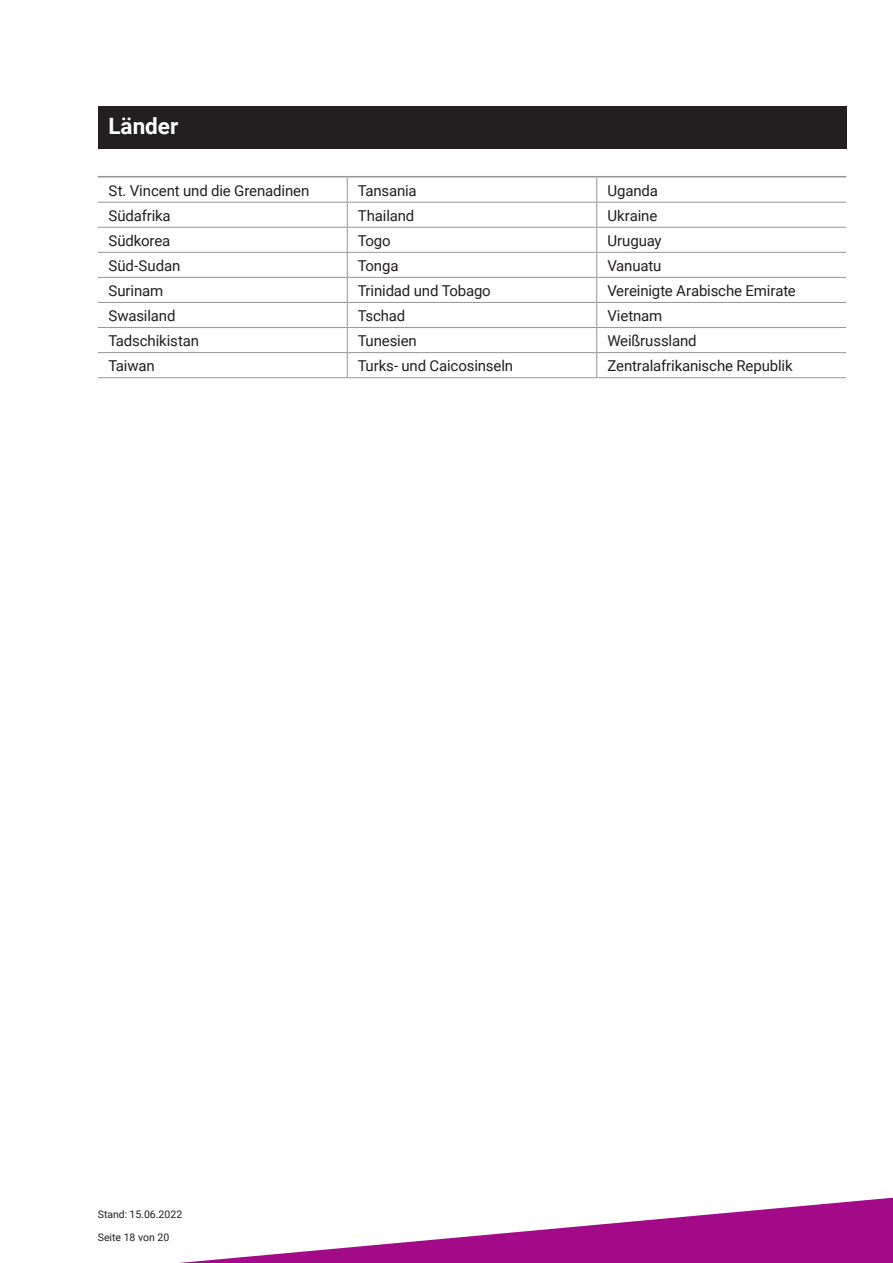
<style>
.page{position:relative;width:893px;height:1263px;background:#fff}
.page>*{position:absolute;margin:0;border:0;box-sizing:border-box;transform-origin:0 0}
.t1{font:700 22.5px "Roboto";color:#fff}
.t2{font:15px "Roboto";letter-spacing:-.01em;color:#231f20}
.t3{font:10.5px "Roboto";color:#231f20}
</style>
<div class="page">
<svg style="left:179px;top:1197px;width:714px;height:66px"></svg>
<div style="left:98px;top:106px;width:748px;height:43px;background:#231f20"></div>
<svg style="left:596px;top:177px;width:1px;height:200px"></svg>
<hr style="left:98px;top:176px;width:249px;height:1px;background:#939598">
<hr style="left:347px;top:176px;width:250px;height:1px;background:#939598">
<hr style="left:597px;top:176px;width:249px;height:1px;background:#939598">
<hr style="left:597px;top:202px;width:249px;height:1px;background:#939598">
<hr style="left:597px;top:227px;width:249px;height:1px;background:#939598">
<hr style="left:597px;top:252px;width:249px;height:1px;background:#939598">
<hr style="left:597px;top:277px;width:249px;height:1px;background:#939598">
<hr style="left:597px;top:302px;width:249px;height:1px;background:#939598">
<hr style="left:597px;top:327px;width:249px;height:1px;background:#939598">
<hr style="left:597px;top:352px;width:249px;height:1px;background:#939598">
<hr style="left:347px;top:377px;width:250px;height:1px;background:#939598">
<hr style="left:597px;top:377px;width:249px;height:1px;background:#939598">
<hr style="left:347px;top:252px;width:250px;height:1px;background:#939598">
<hr style="left:347px;top:277px;width:250px;height:1px;background:#939598">
<hr style="left:347px;top:302px;width:250px;height:1px;background:#939598">
<hr style="left:347px;top:327px;width:250px;height:1px;background:#939598">
<hr style="left:347px;top:352px;width:250px;height:1px;background:#939598">
<hr style="left:98px;top:202px;width:249px;height:1px;background:#939598">
<hr style="left:347px;top:202px;width:250px;height:1px;background:#939598">
<hr style="left:98px;top:227px;width:249px;height:1px;background:#939598">
<hr style="left:347px;top:227px;width:250px;height:1px;background:#939598">
<hr style="left:98px;top:327px;width:249px;height:1px;background:#939598">
<hr style="left:98px;top:352px;width:249px;height:1px;background:#939598">
<hr style="left:98px;top:377px;width:249px;height:1px;background:#939598">
<hr style="left:98px;top:252px;width:249px;height:1px;background:#939598">
<hr style="left:98px;top:277px;width:249px;height:1px;background:#939598">
<hr style="left:98px;top:302px;width:249px;height:1px;background:#939598">
<svg style="left:347px;top:177px;width:1px;height:200px"></svg>
<h1 class="t1" style="left:108px;top:110px;width:71px">Länder</h1>
<p class="t2" style="left:108px;top:180px;width:202px">St. Vincent und die Grenadinen</p>
<p class="t2" style="left:358px;top:180px;width:60px">Tansania</p>
<p class="t2" style="left:607px;top:180px;width:52px">Uganda</p>
<p class="t2" style="left:108px;top:205px;width:64px">Südafrika</p>
<p class="t2" style="left:358px;top:205px;width:58px">Thailand</p>
<p class="t2" style="left:607px;top:205px;width:51px">Ukraine</p>
<p class="t2" style="left:108px;top:230px;width:63px">Südkorea</p>
<p class="t2" style="left:358px;top:230px;width:34px">Togo</p>
<p class="t2" style="left:607px;top:230px;width:56px">Uruguay</p>
<p class="t2" style="left:108px;top:255px;width:73px">Süd-Sudan</p>
<p class="t2" style="left:358px;top:255px;width:42px">Tonga</p>
<p class="t2" style="left:607px;top:255px;width:56px">Vanuatu</p>
<p class="t2" style="left:108px;top:280px;width:56px">Surinam</p>
<p class="t2" style="left:358px;top:280px;width:134px">Trinidad und Tobago</p>
<p class="t2" style="left:607px;top:280px;width:190px">Vereinigte Arabische Emirate</p>
<p class="t2" style="left:108px;top:305px;width:69px">Swasiland</p>
<p class="t2" style="left:358px;top:305px;width:49px">Tschad</p>
<p class="t2" style="left:607px;top:305px;width:56px">Vietnam</p>
<p class="t2" style="left:108px;top:330px;width:92px">Tadschikistan</p>
<p class="t2" style="left:358px;top:330px;width:61px">Tunesien</p>
<p class="t2" style="left:607px;top:330px;width:91px">Weißrussland</p>
<p class="t2" style="left:108px;top:355px;width:48px">Taiwan</p>
<p class="t2" style="left:358px;top:355px;width:157px">Turks- und Caicosinseln</p>
<p class="t2" style="left:607px;top:355px;width:187px">Zentralafrikanische Republik</p>
<p class="t3" style="left:98px;top:1207px;width:86px">Stand: 15.06.2022</p>
<p class="t3" style="left:98px;top:1230px;width:73px">Seite 18 von 20</p>
</div>
